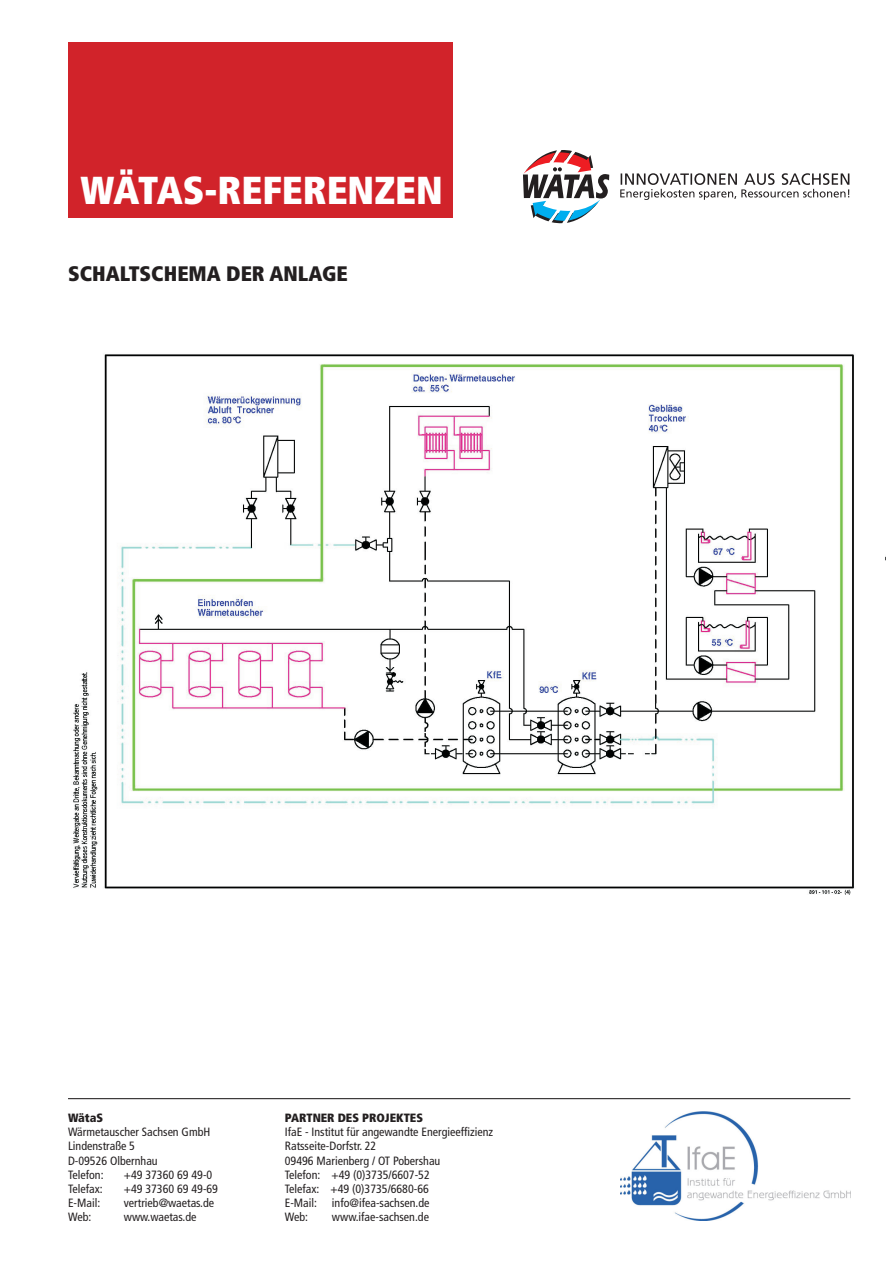
<style>
.page{position:relative;width:894px;height:1263px;background:#fff}
.page>*{position:absolute;margin:0;border:0;box-sizing:border-box;transform-origin:0 0}
.t1{font:700 39px "Frutiger LT Std 87 Extra Blk Cn";color:#fff}
.t2{font:700 21px "Frutiger LT Std 87 Extra Blk Cn";color:#231f20}
.t3{font:condensed 12px/14.1px "Frutiger LT Std";color:#231f20}
.t4{font:700 12px "Frutiger LT Std 87 Extra Blk Cn";color:#231f20}
</style>
<div class="page">
<svg style="left:523px;top:150px;width:86px;height:73px"></svg>
<div style="left:68px;top:43px;width:385px;height:175px;background:#d1232a"></div>
<svg style="left:620px;top:173px;width:229px;height:27px"></svg>
<hr style="left:68px;top:1098px;width:782px;height:1px;background:#231f20">
<img style="left:620px;top:1111px;width:230px;height:109px">
<img style="left:73px;top:354px;width:781px;height:541px">
<h1 class="t1" style="left:80px;top:174px;width:364px">WÄTAS-REFERENZEN</h1>
<h2 class="t2" style="left:68px;top:265px;width:281px">SCHALTSCHEMA DER ANLAGE</h2>
<p class="t4" style="left:68px;top:1113px;width:37px">WätaS</p>
<p class="t3" style="left:68px;top:1126px;width:144px">Wärmetauscher Sachsen GmbH<br>Lindenstraße 5<br>D-09526 Olbernhau<br>Telefon:</p>
<p class="t3" style="left:124px;top:1169px;width:90px">+49 37360 69 49-0</p>
<p class="t3" style="left:68px;top:1183px;width:36px">Telefax:</p>
<p class="t3" style="left:124px;top:1183px;width:96px">+49 37360 69 49-69</p>
<p class="t3" style="left:68px;top:1197px;width:34px">E-Mail:</p>
<p class="t3" style="left:124px;top:1197px;width:92px">vertrieb@waetas.de</p>
<p class="t3" style="left:68px;top:1211px;width:25px">Web:</p>
<p class="t3" style="left:124px;top:1211px;width:74px">www.waetas.de</p>
<p class="t4" style="left:285px;top:1113px;width:140px">PARTNER DES PROJEKTES</p>
<p class="t3" style="left:285px;top:1126px;width:210px">IfaE - Institut für angewandte Energieeffizienz<br>Ratsseite-Dorfstr. 22<br>09496 Marienberg / OT Pobershau<br>Telefon: +49 (0)3735/6607-52<br>Telefax: +49 (0)3735/6680-66<br>E-Mail: info@ifea-sachsen.de<br>Web:</p>
<p class="t3" style="left:332px;top:1211px;width:99px">www.ifae-sachsen.de</p>
</div>
